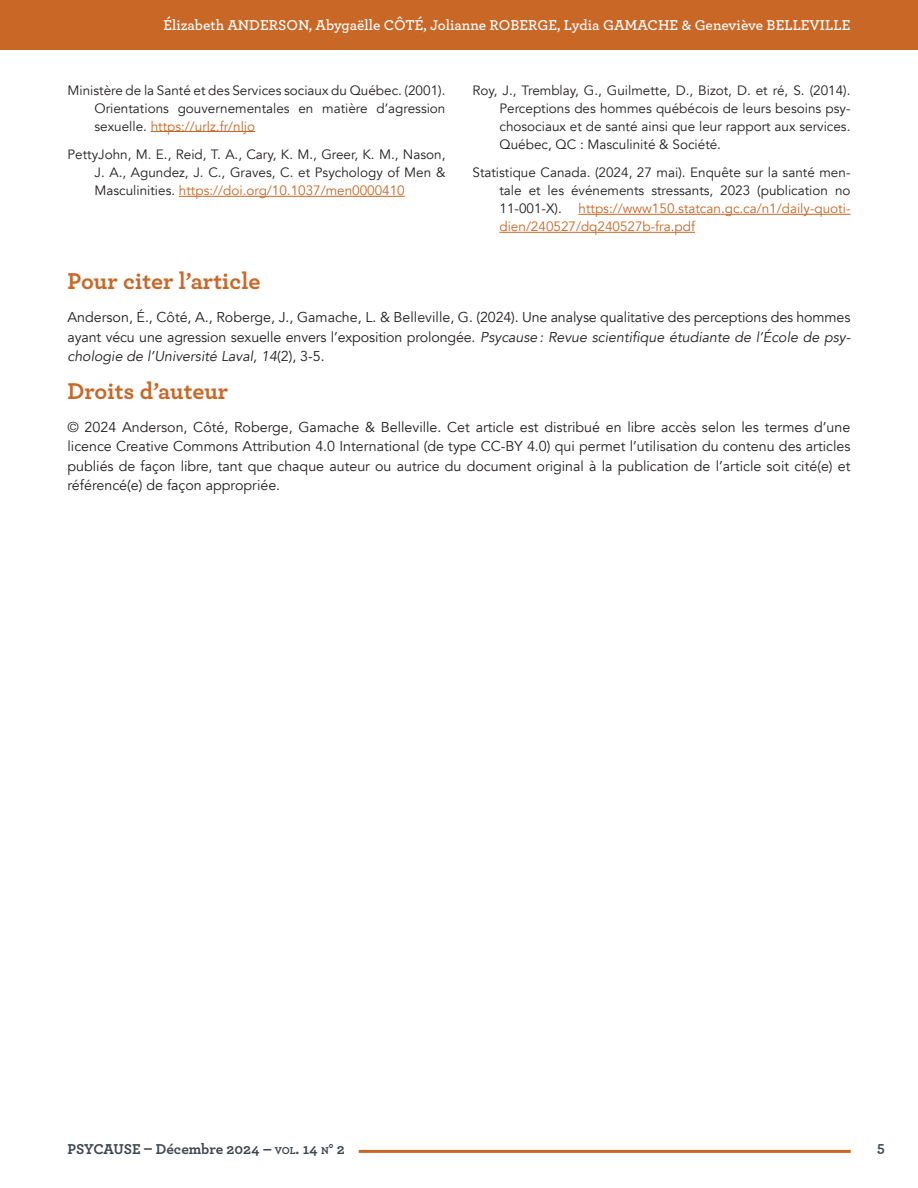
<style>
.page{position:relative;width:918px;height:1188px;background:#fff}
.page>*{position:absolute;margin:0;border:0;box-sizing:border-box;transform-origin:0 0}
.titre_2{font:700 24px "Archer";color:#c96727}
.Entête{font:600 15px "Archer";color:#fff}
.t1{font:700 15px "Archer";color:#3d474e}
.texte_2_colonnes{font:14.25px/19.5px "Avenir";letter-spacing:-.01em;color:#231f20;text-align:justify}
.références{font:13.5px/18px "Avenir";color:#231f20;text-align:justify}
.s1{color:#c96727}
.s2{font-style:italic}
.s3{font-size:10.5px}
.s4{font-style:inherit}
</style>
<div class="page">
<hr style="left:359px;top:1150px;width:492px;height:3px;background:#c96727">
<div style="left:0;top:0;width:918px;height:50px;background:#c96727"></div>
<hr style="left:151px;top:131px;width:104px;height:1px;background:#c96727">
<hr style="left:179px;top:196px;width:226px;height:1px;background:#c96727">
<hr style="left:579px;top:214px;width:272px;height:1px;background:#c96727">
<hr style="left:500px;top:232px;width:195px;height:1px;background:#c96727">
<p class="Entête" style="left:163px;top:14px;width:689px">Élizabeth ANDERSON, Abygaëlle CÔTÉ, Jolianne ROBERGE, Lydia GAMACHE &amp; Geneviève BELLEVILLE</p>
<p class="références" style="left:94px;top:81px;width:353px;text-indent:-27px">Ministère de la Santé et des Services sociaux du Québec. (2001).<br>Orientations gouvernementales en matière d’agression sexuelle. <span class="s1">https://urlz.fr/nljo</span></p>
<p class="références" style="left:94px;top:146px;width:353px;text-indent:-27px">PettyJohn, M. E., Reid, T. A., Cary, K. M., Greer, K. M., Nason, J. A., Agundez, J. C., Graves, C. et Psychology of Men &amp; Masculinities. <span class="s1">https://doi.org/10.1037/men0000410</span></p>
<p class="références" style="left:500px;top:81px;width:353px;text-indent:-27px">Roy, J., Tremblay, G., Guilmette, D., Bizot, D. et ré, S. (2014).<br>Perceptions des hommes québécois de leurs besoins psy&shy;chosociaux et de santé ainsi que leur rapport aux services.<br>Québec, QC : Masculinité &amp; Société.</p>
<p class="références" style="left:500px;top:164px;width:353px;text-indent:-27px">Statistique Canada. (2024, 27 mai). Enquête sur la santé men&shy;tale et les événements stressants, 2023 (publication no 11-001-X). <span class="s1">https://www150.statcan.gc.ca/n1/daily-quoti&shy;dien/240527/dq240527b-fra.pdf</span></p>
<p class="titre_2" style="left:68px;top:262px;width:195px">Pour citer l’article</p>
<p class="texte_2_colonnes" style="left:68px;top:308px;width:785px">Anderson, É., Côté, A., Roberge, J., Gamache, L. &amp; Belleville, G. (2024). Une analyse qualitative des perceptions des hommes ayant vécu une agression sexuelle envers l’exposition prolongée. <span class="s2">Psycause : Revue scientifique étudiante de l’École de psy&shy;chologie de l’Université Laval, 14</span>(2), 3-5.</p>
<p class="titre_2" style="left:68px;top:372px;width:162px">Droits d’auteur</p>
<p class="texte_2_colonnes" style="left:68px;top:417px;width:785px">© 2024 Anderson, Côté, Roberge, Gamache &amp; Belleville. Cet article est distribué en libre accès selon les termes d’une licence Creative Commons Attribution 4.0 International (de type CC-BY 4.0) qui permet l’utilisation du contenu des articles publiés de façon libre, tant que chaque auteur ou autrice du document original à la publication de l’article soit cité(e) et référencé(e) de façon appropriée.</p>
<p class="t1" style="left:68px;top:1137px;width:279px">PSYCAUSE – Décembre 2024 – <span class="s3">VOL</span><span class="s4">. 14</span> <span class="s3">N</span><span class="s4">° 2</span></p>
<p class="t1" style="left:877px;top:1136px;width:9px">5</p>
</div>
